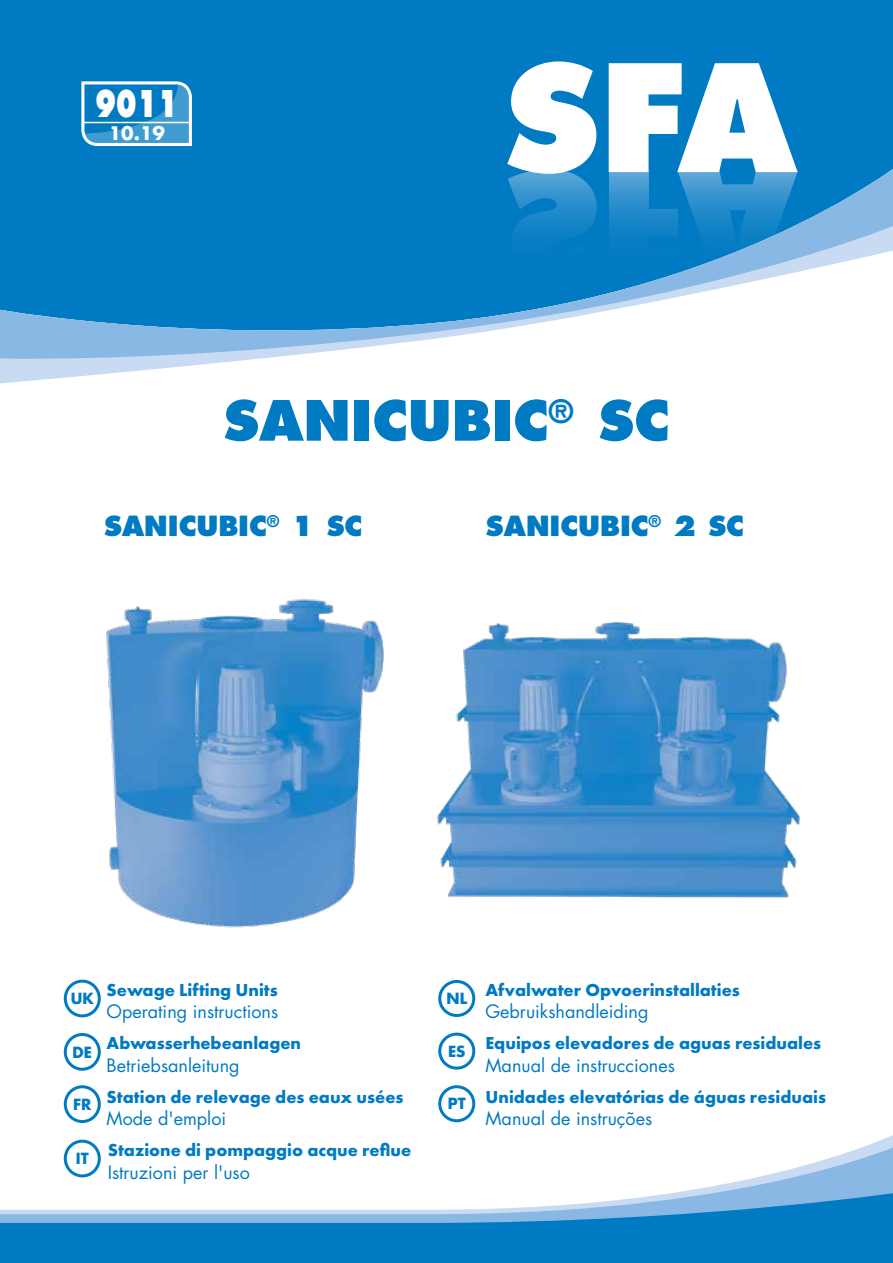
<style>
.page{position:relative;width:893px;height:1263px;background:#fff}
.page>*{position:absolute;margin:0;border:0;box-sizing:border-box;transform-origin:0 0}
.t1{font:800 54px "Futura Std";color:#007ac2}
.t2{font:800 40.5px "Futura PT";color:#fff;scale:.72 1}
.t3{font:800 27px "Futura Std";color:#007ac2}
.t4{font:700 18.3px "Futura Std";color:#fff}
.t5{font:700 18px "Futura PT";color:#007ac2}
.t6{font:18px "Futura Std";color:#007ac2}
.t7{font:700 15px "Futura Std";color:#007ac2}
</style>
<div class="page">
<svg style="left:63px;top:1137px;width:830px;height:53px"></svg>
<svg style="left:0;top:1190px;width:893px;height:73px;fill:#007ac2"></svg>
<div style="left:0;top:0;width:893px;height:150px;background:#007ac2"></div>
<svg style="left:0;top:367px;width:175px;height:17px"></svg>
<svg style="left:0;top:150px;width:893px;height:217px;fill:#007ac2"></svg>
<svg style="left:507px;top:61px;width:90px;height:220px"></svg>
<svg style="left:609px;top:63px;width:189px;height:217px"></svg>
<div style="left:64px;top:1140px;width:37px;height:37px;border:3px solid #007ac2;border-radius:50%"></div>
<div style="left:438px;top:980px;width:37px;height:37px;border:3px solid #007ac2;border-radius:50%"></div>
<div style="left:438px;top:1032px;width:37px;height:37px;border:3px solid #007ac2;border-radius:50%"></div>
<div style="left:438px;top:1085px;width:37px;height:37px;border:3px solid #007ac2;border-radius:50%"></div>
<img style="left:437px;top:622px;width:363px;height:276px">
<div style="left:64px;top:980px;width:37px;height:37px;border:3px solid #007ac2;border-radius:50%"></div>
<div style="left:64px;top:1033px;width:37px;height:38px;border:3px solid #007ac2;border-radius:50%"></div>
<div style="left:64px;top:1085px;width:37px;height:38px;border:3px solid #007ac2;border-radius:50%"></div>
<img style="left:106px;top:599px;width:278px;height:329px">
<svg style="left:80px;top:80px;width:113px;height:68px;background:#3a98cf"></svg>
<h2 class="t2" style="left:96px;top:77px;width:116px">9011</h2>
<p class="t4" style="left:109px;top:121px;width:58px">10.19</p>
<h1 class="t1" style="left:223px;top:386px;width:448px">SANICUBIC<sup>®</sup> SC</h1>
<h3 class="t3" style="left:104px;top:508px;width:260px">SANICUBIC<sup>®</sup> 1 SC</h3>
<h3 class="t3" style="left:486px;top:508px;width:260px">SANICUBIC<sup>®</sup> 2 SC</h3>
<p class="t7" style="left:71px;top:988px;width:25px">UK</p>
<p class="t7" style="left:73px;top:1042px;width:21px">DE</p>
<p class="t7" style="left:73px;top:1094px;width:20px">FR</p>
<p class="t7" style="left:76px;top:1148px;width:14px">IT</p>
<p class="t5" style="left:107px;top:978px;width:173px">Sewage Lifting Units</p>
<p class="t6" style="left:107px;top:1000px;width:173px">Operating instructions</p>
<p class="t5" style="left:107px;top:1032px;width:196px">Abwasserhebeanlagen</p>
<p class="t6" style="left:107px;top:1054px;width:135px">Betriebsanleitung</p>
<p class="t5" style="left:107px;top:1085px;width:298px">Station de relevage des eaux usées</p>
<p class="t6" style="left:107px;top:1107px;width:121px">Mode d'emploi</p>
<p class="t5" style="left:108px;top:1139px;width:305px">Stazione di pompaggio acque reflue</p>
<p class="t6" style="left:108px;top:1161px;width:144px">Istruzioni per l'uso</p>
<p class="t7" style="left:446px;top:988px;width:22px">NL</p>
<p class="t7" style="left:448px;top:1041px;width:19px">ES</p>
<p class="t7" style="left:448px;top:1094px;width:19px">PT</p>
<p class="t5" style="left:485px;top:978px;width:256px">Afvalwater Opvoerinstallaties</p>
<p class="t6" style="left:485px;top:1000px;width:165px">Gebruikshandleiding</p>
<p class="t5" style="left:485px;top:1031px;width:337px">Equipos elevadores de aguas residuales</p>
<p class="t6" style="left:485px;top:1054px;width:191px">Manual de instrucciones</p>
<p class="t5" style="left:485px;top:1085px;width:342px">Unidades elevatórias de águas residuais</p>
<p class="t6" style="left:485px;top:1107px;width:168px">Manual de instruções</p>
</div>
